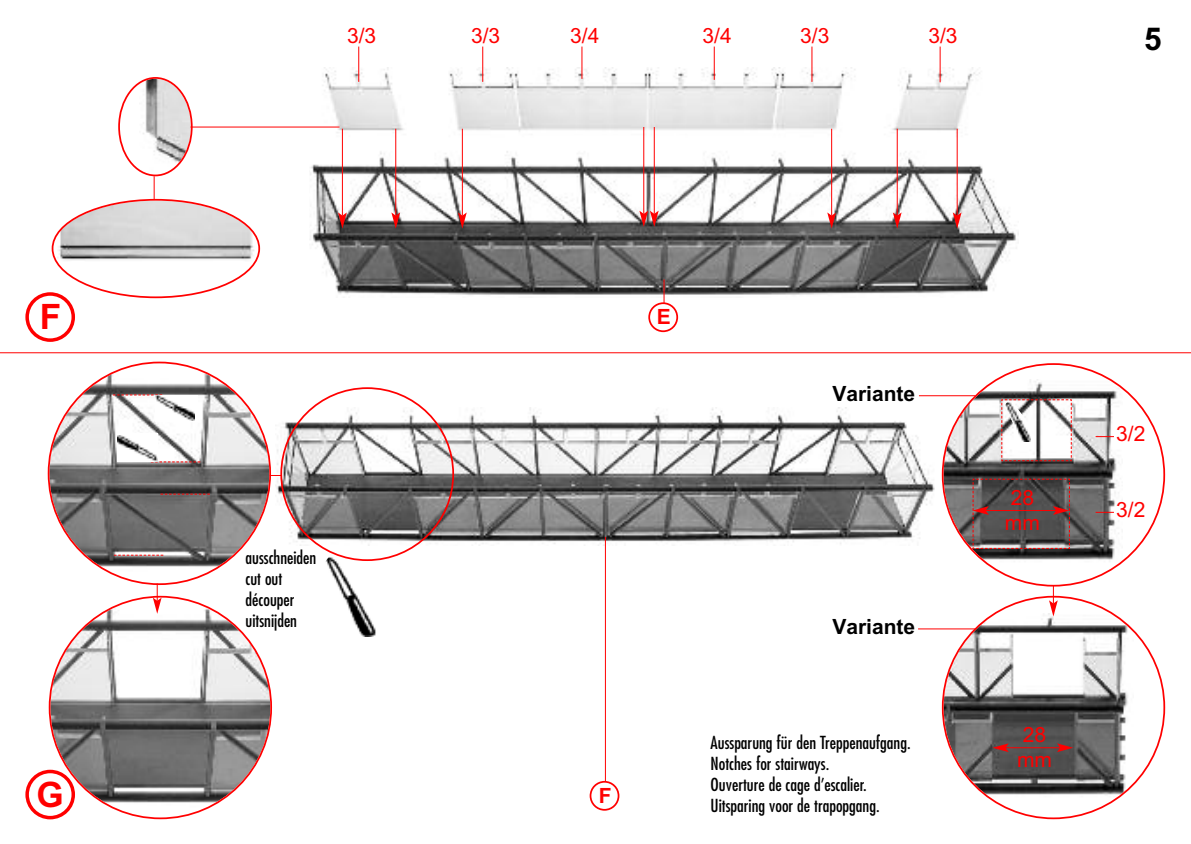
<style>
.page{position:relative;width:1191px;height:844px;background:#fff}
.page>*{position:absolute;margin:0;border:0;box-sizing:border-box;transform-origin:0 0}
.t1{font:700 35px "Arial";color:#f00}
.t2{font:700 31.5px "Arial";color:#000}
.t3{font:21px/25.2px "Arial";color:#f00}
.t4{font:700 21px "Arial";color:#000}
.t5{font:700 21px "Arial";color:#f00}
.t6{font:condensed 17.5px/21px "Futura Std";color:#000}
</style>
<div class="page">
<img style="left:309px;top:67px;width:707px;height:228px">
<img style="left:454px;top:407px;width:481px;height:138px">
<hr style="left:358px;top:47px;width:1px;height:35px;background:#f00">
<hr style="left:482px;top:47px;width:1px;height:35px;background:#f00">
<hr style="left:811px;top:47px;width:1px;height:35px;background:#f00">
<hr style="left:939px;top:47px;width:1px;height:35px;background:#f00">
<hr style="left:581px;top:47px;width:1px;height:32px;background:#f00">
<hr style="left:714px;top:47px;width:1px;height:33px;background:#f00">
<hr style="left:605px;top:536px;width:1px;height:245px;background:#f00">
<hr style="left:342px;top:129px;width:1px;height:86px;background:#f00">
<svg style="left:338px;top:212px;width:9px;height:16px"></svg>
<hr style="left:395px;top:129px;width:1px;height:86px;background:#f00">
<svg style="left:391px;top:212px;width:9px;height:16px"></svg>
<hr style="left:462px;top:129px;width:1px;height:86px;background:#f00">
<svg style="left:458px;top:212px;width:9px;height:16px"></svg>
<hr style="left:831px;top:129px;width:1px;height:86px;background:#f00">
<svg style="left:827px;top:212px;width:9px;height:16px"></svg>
<hr style="left:896px;top:129px;width:1px;height:86px;background:#f00">
<svg style="left:893px;top:212px;width:8px;height:16px"></svg>
<hr style="left:956px;top:129px;width:1px;height:86px;background:#f00">
<svg style="left:952px;top:212px;width:9px;height:16px"></svg>
<hr style="left:643px;top:127px;width:1px;height:87px;background:#f00">
<hr style="left:654px;top:127px;width:1px;height:87px;background:#f00">
<svg style="left:639px;top:211px;width:19px;height:16px"></svg>
<svg style="left:48px;top:361px;width:222px;height:224px"></svg>
<svg style="left:49px;top:595px;width:223px;height:224px"></svg>
<svg style="left:941px;top:363px;width:224px;height:223px"></svg>
<svg style="left:942px;top:595px;width:223px;height:224px"></svg>
<svg style="left:153px;top:583px;width:9px;height:30px"></svg>
<svg style="left:1049px;top:585px;width:8px;height:31px"></svg>
<hr style="left:1005px;top:747px;width:55px;height:1px;background:#f00">
<svg style="left:1057px;top:743px;width:16px;height:9px"></svg>
<svg style="left:992px;top:743px;width:16px;height:9px"></svg>
<hr style="left:919px;top:395px;width:56px;height:1px;background:#f00">
<hr style="left:918px;top:628px;width:57px;height:1px;background:#f00">
<svg style="left:1095px;top:436px;width:19px;height:1px"></svg>
<svg style="left:1095px;top:511px;width:19px;height:1px"></svg>
<hr style="left:190px;top:127px;width:149px;height:1px;background:#f00">
<svg style="left:25px;top:77px;width:235px;height:265px"></svg>
<svg style="left:113px;top:394px;width:49px;height:1px"></svg>
<svg style="left:151px;top:461px;width:49px;height:1px"></svg>
<svg style="left:160px;top:493px;width:50px;height:1px"></svg>
<svg style="left:114px;top:554px;width:49px;height:1px"></svg>
<svg style="left:648px;top:279px;width:30px;height:53px"></svg>
<hr style="left:0;top:352px;width:1191px;height:1px;background:#f00">
<div style="left:117px;top:433px;width:40px;height:28px;background:#fff"></div>
<img style="left:118px;top:435px;width:39px;height:26px">
<div style="left:155px;top:395px;width:42px;height:26px;background:#fff"></div>
<img style="left:155px;top:395px;width:40px;height:26px">
<svg style="left:972px;top:478px;width:98px;height:71px;background:#5e5050"></svg>
<svg style="left:1001px;top:399px;width:71px;height:62px"></svg>
<img style="left:1005px;top:402px;width:26px;height:39px">
<svg style="left:270px;top:387px;width:184px;height:257px"></svg>
<img style="left:324px;top:556px;width:52px;height:80px">
<svg style="left:25px;top:769px;width:50px;height:50px"></svg>
<svg style="left:589px;top:780px;width:30px;height:30px"></svg>
<h1 class="t1" style="left:40px;top:296px;width:23px">F</h1>
<h1 class="t1" style="left:37px;top:774px;width:29px">G</h1>
<p class="t3" style="left:347px;top:23px;width:31px">3/3</p>
<p class="t3" style="left:471px;top:23px;width:31px">3/3</p>
<p class="t3" style="left:570px;top:23px;width:31px">3/4</p>
<p class="t3" style="left:702px;top:23px;width:31px">3/4</p>
<p class="t3" style="left:800px;top:23px;width:31px">3/3</p>
<p class="t3" style="left:928px;top:23px;width:31px">3/3</p>
<h2 class="t2" style="left:1144px;top:20px;width:19px">5</h2>
<p class="t6" style="left:246px;top:548px;width:72px">ausschneiden cut out découper uitsnijden</p>
<p class="t5" style="left:657px;top:305px;width:16px">E</p>
<p class="t4" style="left:832px;top:381px;width:84px">Variante</p>
<p class="t5" style="left:598px;top:783px;width:14px">F</p>
<p class="t4" style="left:832px;top:614px;width:84px">Variante</p>
<p class="t6" style="left:710px;top:732px;width:201px">Aussparung für den Treppenaufgang.<br>Notches for stairways.<br>Ouverture de cage d’escalier.<br>Uitsparing voor de trapopgang.</p>
<p class="t3" style="left:1005px;top:485px;width:36px">28 mm</p>
<p class="t3" style="left:1116px;top:421px;width:31px">3/2</p>
<p class="t3" style="left:1116px;top:497px;width:31px">3/2</p>
<p class="t3" style="left:1017px;top:722px;width:36px">28 mm</p>
</div>
